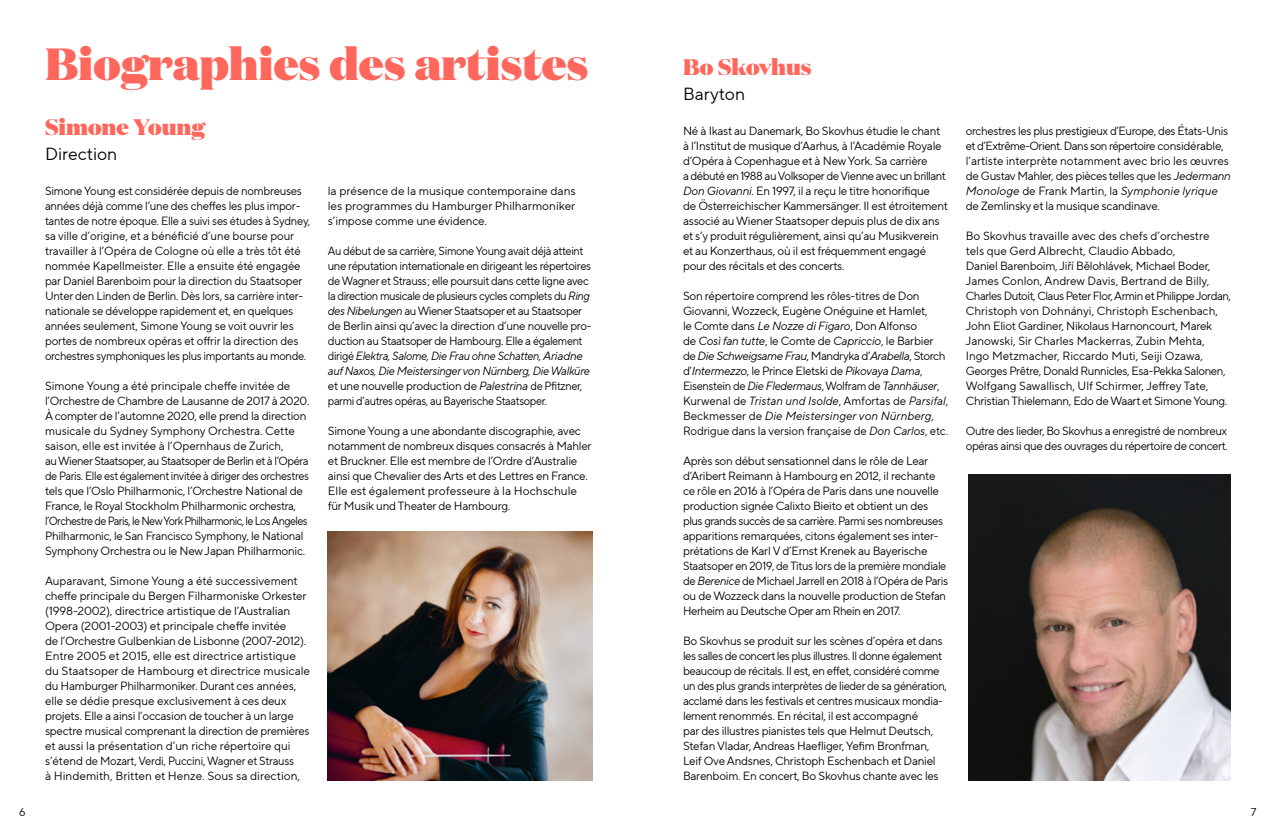
<style>
.page{position:relative;width:1276px;height:833px;background:#fff}
.page>*{position:absolute;margin:0;border:0;box-sizing:border-box;transform-origin:0 0}
.t1{font:900 45px "Domaine Display";color:#ff675d}
.t2{font:900 22.5px "Domaine Display";color:#ff675d}
.t3{font:17.5px "TT Norms Pro";color:#000}
.t4{font:11.88px/15px "TT Norms Pro";letter-spacing:-.02em;color:#000}
.t5{font:11.88px/15px "TT Norms Pro";letter-spacing:-.02em;color:#000;scale:.96 1}
.t6{font:11.88px/15px "TT Norms Pro";letter-spacing:-.02em;color:#000;scale:.93 1}
.t7{font:11.25px "TT Norms Pro";color:#000}
.s1{font-style:italic}
</style>
<div class="page">
<img style="left:969px;top:475px;width:262px;height:305px">
<img style="left:328px;top:531px;width:265px;height:249px">
<h1 class="t1" style="left:45px;top:34px;width:545px">Biographies des artistes</h1>
<h2 class="t2" style="left:45px;top:112px;width:162px">Simone Young</h2>
<h3 class="t3" style="left:45px;top:141px;width:74px">Direction</h3>
<p class="t5" style="left:45px;top:183px;width:278px">Simone Young est considérée depuis de nombreuses années déjà comme l’une des cheffes les plus impor&shy;tantes de notre époque. Elle a suivi ses études à Sydney, sa ville d’origine, et a bénéficié d’une bourse pour travailler à l’Opéra de Cologne où elle a très tôt été nommée Kapellmeister. Elle a ensuite été engagée par Daniel Barenboim pour la direction du Staatsoper Unter den Linden de Berlin. Dès lors, sa carrière inter&shy;nationale se développe rapidement et, en quelques années seulement, Simone Young se voit ouvrir les portes de nombreux opéras et offrir la direction des orchestres symphoniques les plus importants au monde.</p>
<p class="t4" style="left:45px;top:378px;width:266px">Simone Young a été principale cheffe invitée de l’Orchestre de Chambre de Lausanne de 2017 à 2020.<br>À compter de l’automne 2020, elle prend la direction musicale du Sydney Symphony Orchestra. Cette saison, elle est invitée à l’Opernhaus de Zurich,<br>au Wiener Staatsoper, au Staatsoper de Berlin et à l’Opéra de Paris. Elle est également invitée à diriger des orchestres tels que l’Oslo Philharmonic, l’Orchestre National de France, le Royal Stockholm Philharmonic orchestra, l’Orchestre de Paris, le New York Philharmonic, le Los Angeles Philharmonic, le San Francisco Symphony, le National Symphony Orchestra ou le New Japan Philharmonic.</p>
<p class="t4" style="left:45px;top:573px;width:267px">Auparavant, Simone Young a été successivement cheffe principale du Bergen Filharmoniske Orkester (1998-2002), directrice artistique de l’Australian Opera (2001-2003) et principale cheffe invitée<br>de l’Orchestre Gulbenkian de Lisbonne (2007-2012).<br>Entre 2005 et 2015, elle est directrice artistique du Staatsoper de Hambourg et directrice musicale du Hamburger Philharmoniker. Durant ces années, elle se dédie presque exclusivement à ces deux projets. Elle a ainsi l’occasion de toucher à un large spectre musical comprenant la direction de premières et aussi la présentation d’un riche répertoire qui s’étend de Mozart, Verdi, Puccini, Wagner et Strauss<br>à Hindemith, Britten et Henze. Sous sa direction,</p>
<p class="t4" style="left:328px;top:183px;width:249px;text-align:justify">la présence de la musique contemporaine dans les programmes du Hamburger Philharmoniker s’impose comme une évidence.</p>
<p class="t6" style="left:328px;top:243px;width:285px">Au début de sa carrière, Simone Young avait déjà atteint une réputation internationale en dirigeant les répertoires de Wagner et Strauss; elle poursuit dans cette ligne avec la direction musicale de plusieurs cycles complets du <span class="s1">Ring des Nibelungen</span> au Wiener Staatsoper et au Staatsoper de Berlin ainsi qu’avec la direction d’une nouvelle pro&shy;duction au Staatsoper de Hambourg. Elle a également dirigé <span class="s1">Elektra, Salome, Die Frau ohne Schatten, Ariadne auf Naxos, Die Meistersinger von Nürnberg, Die Walküre </span>et une nouvelle production de <span class="s1">Palestrina</span> de Pfitzner, parmi d’autres opéras, au Bayerische Staatsoper.</p>
<p class="t4" style="left:328px;top:423px;width:265px">Simone Young a une abondante discographie, avec notamment de nombreux disques consacrés à Mahler et Bruckner. Elle est membre de l’Ordre d’Australie ainsi que Chevalier des Arts et des Lettres en France.<br>Elle est également professeure à la Hochschule für Musik und Theater de Hambourg.</p>
<h2 class="t2" style="left:683px;top:52px;width:130px">Bo Skovhus</h2>
<h3 class="t3" style="left:683px;top:81px;width:64px">Baryton</h3>
<p class="t4" style="left:683px;top:123px;width:266px">Né à Ikast au Danemark, Bo Skovhus étudie le chant à l’Institut de musique d’Aarhus, à l’Académie Royale d’Opéra à Copenhague et à New York. Sa carrière<br>a débuté en 1988 au Volksoper de Vienne avec un brillant <span class="s1">Don Giovanni</span>. En 1997, il a reçu le titre honorifique<br>de Österreichischer Kammersänger. Il est étroitement associé au Wiener Staatsoper depuis plus de dix ans et s’y produit régulièrement, ainsi qu’au Musikverein et au Konzerthaus, où il est fréquemment engagé pour des récitals et des concerts.</p>
<p class="t4" style="left:683px;top:288px;width:267px">Son répertoire comprend les rôles-titres de Don Giovanni, Wozzeck, Eugène Onéguine et Hamlet,<br>le Comte dans <span class="s1">Le Nozze di Figaro</span>, Don Alfonso<br>de <span class="s1">Così fan tutte</span>, le Comte de <span class="s1">Capriccio</span>, le Barbier de <span class="s1">Die Schweigsame Frau</span>, Mandryka d’<span class="s1">Arabella</span>, Storch d’<span class="s1">Intermezzo</span>, le Prince Eletski de <span class="s1">Pikovaya Dama</span>, Eisenstein de <span class="s1">Die Fledermaus</span>, Wolfram de <span class="s1">Tannhäuser</span>, Kurwenal de <span class="s1">Tristan und Isolde</span>, Amfortas de <span class="s1">Parsifal</span>, Beckmesser de <span class="s1">Die Meistersinger von Nürnberg</span>, Rodrigue dans la version française de <span class="s1">Don Carlos</span>, etc.</p>
<p class="t4" style="left:683px;top:453px;width:267px">Après son début sensationnel dans le rôle de Lear d’Aribert Reimann à Hambourg en 2012, il rechante ce rôle en 2016 à l’Opéra de Paris dans une nouvelle production signée Calixto Bieito et obtient un des plus grands succès de sa carrière. Parmi ses nombreuses apparitions remarquées, citons également ses inter&shy;prétations de Karl V d’Ernst Krenek au Bayerische Staatsoper en 2019, de Titus lors de la première mondiale de <span class="s1">Berenice</span> de Michael Jarrell en 2018 à l’Opéra de Paris ou de Wozzeck dans la nouvelle production de Stefan Herheim au Deutsche Oper am Rhein en 2017.</p>
<p class="t4" style="left:683px;top:633px;width:265px">Bo Skovhus se produit sur les scènes d’opéra et dans les salles de concert les plus illustres. Il donne également beaucoup de récitals. Il est, en effet, considéré comme un des plus grands interprètes de lieder de sa génération, acclamé dans les festivals et centres musicaux mondia&shy;lement renommés. En récital, il est accompagné<br>par des illustres pianistes tels que Helmut Deutsch, Stefan Vladar, Andreas Haefliger, Yefim Bronfman, Leif Ove Andsnes, Christoph Eschenbach et Daniel Barenboim. En concert, Bo Skovhus chante avec les</p>
<p class="t5" style="left:966px;top:123px;width:278px">orchestres les plus prestigieux d’Europe, des États-Unis et d’Extrême-Orient. Dans son répertoire considérable, l’artiste interprète notamment avec brio les œuvres de Gustav Mahler, des pièces telles que les <span class="s1">Jedermann Monologe</span> de Frank Martin, la <span class="s1">Symphonie lyrique </span>de Zemlinsky et la musique scandinave.</p>
<p class="t4" style="left:966px;top:228px;width:267px">Bo Skovhus travaille avec des chefs d’orchestre<br>tels que Gerd Albrecht, Claudio Abbado,<br>Daniel Barenboim, Jiří Bělohlávek, Michael Boder, James Conlon, Andrew Davis, Bertrand de Billy, Charles Dutoit, Claus Peter Flor, Armin et Philippe Jordan, Christoph von Dohnányi, Christoph Eschenbach, John Eliot Gardiner, Nikolaus Harnoncourt, Marek Janowski, Sir Charles Mackerras, Zubin Mehta, Ingo Metzmacher, Riccardo Muti, Seiji Ozawa, Georges Prêtre, Donald Runnicles, Esa-Pekka Salonen, Wolfgang Sawallisch, Ulf Schirmer, Jeffrey Tate, Christian Thielemann, Edo de Waart et Simone Young.</p>
<p class="t5" style="left:966px;top:423px;width:274px">Outre des lieder, Bo Skovhus a enregistré de nombreux opéras ainsi que des ouvrages du répertoire de concert.</p>
<p class="t7" style="left:19px;top:804px;width:8px">6</p>
<p class="t7" style="left:1250px;top:804px;width:7px">7</p>
</div>
